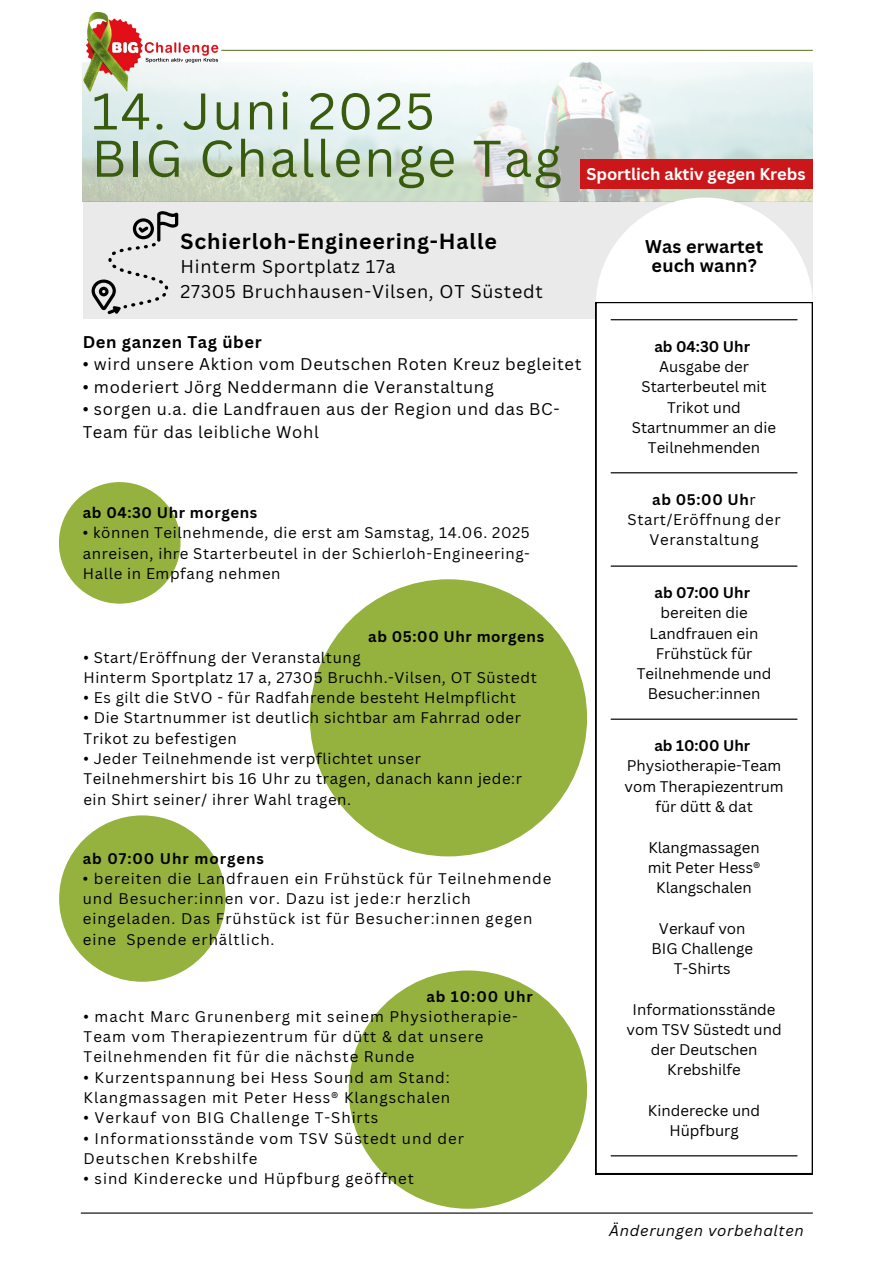
<style>
.page{position:relative;width:894px;height:1264px;background:#fff}
.page>*{position:absolute;margin:0;border:0;box-sizing:border-box;transform-origin:0 0}
.t1{font:50.4px/47.2px "Canva Sans";letter-spacing:.04em;color:#395b0d}
.t2{font:700 21.3px "Canva Sans";letter-spacing:.04em;color:#000}
.t3{font:18px/24.8px "Canva Sans";letter-spacing:.04em;color:#000}
.t4{font:700 18px/19.2px "Canva Sans";letter-spacing:.01em;color:#000;text-align:center}
.t5{font:16.5px/22.5px "Canva Sans";letter-spacing:.04em;color:#000}
.t6{font:700 16.5px "Canva Sans";color:#fff}
.t7{font:700 16.5px "Canva Sans";letter-spacing:.04em;color:#000}
.t8{font:15px/20.2px "Canva Sans";letter-spacing:.04em;color:#000}
.t9{font:15px/20.2px "Canva Sans";letter-spacing:.065em;color:#000}
.t10{font:15px/20.2px "Canva Sans";color:#000;text-align:center}
.t11{font:700 15px "Canva Sans";letter-spacing:.04em;color:#000}
.t12{font:italic 15px "Canva Sans";letter-spacing:.04em;color:#000}
.t13{font:700 15px "Canva Sans";letter-spacing:.065em;color:#000}
.s1{font-weight:700}
</style>
<div class="page">
<hr style="left:81px;top:1212px;width:731px;height:1px;background:#000">
<hr style="left:221px;top:50px;width:591px;height:1px;background:#668132">
<div style="left:83px;top:202px;width:729px;height:117px;background:#eaeaea"></div>
<img style="left:83px;top:63px;width:729px;height:138px">
<svg style="left:91px;top:211px;width:87px;height:103px"></svg>
<div style="left:59px;top:482px;width:121px;height:121px;background:#95b13e;border-radius:50%"></div>
<div style="left:310px;top:579px;width:277px;height:277px;background:#95b13e;border-radius:50%"></div>
<div style="left:59px;top:815px;width:166px;height:166px;background:#95b13e;border-radius:50%"></div>
<div style="left:348px;top:970px;width:239px;height:238px;background:#95b13e;border-radius:50%"></div>
<div style="left:595px;top:197px;width:217px;height:217px;background:#fff;border-radius:50%"></div>
<svg style="left:595px;top:302px;width:217px;height:872px"></svg>
<hr style="left:610px;top:319px;width:187px;height:1px;background:#000">
<hr style="left:610px;top:472px;width:187px;height:1px;background:#000">
<hr style="left:610px;top:565px;width:187px;height:1px;background:#000">
<hr style="left:610px;top:718px;width:187px;height:1px;background:#000">
<hr style="left:610px;top:1155px;width:187px;height:1px;background:#000">
<div style="left:579px;top:159px;width:233px;height:30px;background:#cc171a"></div>
<img style="left:83px;top:12px;width:136px;height:81px">
<p class="t1" style="left:91px;top:86px;width:471px">14. Juni 2025<br>BIG Challenge Tag</p>
<p class="t2" style="left:180px;top:226px;width:318px">Schierloh-Engineering-Halle</p>
<p class="t3" style="left:180px;top:254px;width:363px">Hinterm Sportplatz 17a<br>27305 Bruchhausen-Vilsen, OT Süstedt</p>
<p class="t6" style="left:586px;top:163px;width:221px">Sportlich aktiv gegen Krebs</p>
<p class="t4" style="left:645px;top:236px;width:119px">Was erwartet euch wann?</p>
<p class="t7" style="left:83px;top:330px;width:181px">Den ganzen Tag über</p>
<p class="t5" style="left:83px;top:353px;width:500px">• wird unsere Aktion vom Deutschen Roten Kreuz begleitet</p>
<p class="t5" style="left:83px;top:375px;width:412px">• moderiert Jörg Neddermann die Veranstaltung</p>
<p class="t5" style="left:83px;top:398px;width:478px">• sorgen u.a. die Landfrauen aus der Region und das BC-<br>Team für das leibliche Wohl</p>
<p class="t11" style="left:83px;top:502px;width:176px">ab 04:30 Uhr morgens</p>
<p class="t8" style="left:83px;top:522px;width:448px;text-align:justify">• können Teilnehmende, die erst am Samstag, 14.06. 2025 anreisen, ihre Starterbeutel in der Schierloh-Engineering-Halle in Empfang nehmen</p>
<p class="t11" style="left:368px;top:626px;width:177px">ab 05:00 Uhr morgens</p>
<p class="t8" style="left:83px;top:646px;width:279px">• Start/Eröffnung der Veranstaltung</p>
<h4 class="t8" style="left:83px;top:667px;width:455px">Hinterm Sportplatz 17 a, 27305 Bruchh.-Vilsen, OT Süstedt</h4>
<p class="t8" style="left:83px;top:687px;width:434px">• Es gilt die StVO - für Radfahrende besteht Helmpflicht</p>
<p class="t8" style="left:83px;top:707px;width:439px">• Die Startnummer ist deutlich sichtbar am Fahrrad oder<br>Trikot zu befestigen</p>
<p class="t8" style="left:83px;top:748px;width:440px">• Jeder Teilnehmende ist verpflichtet unser<br>Teilnehmershirt bis 16 Uhr zu tragen, danach kann jede:r ein Shirt seiner/ ihrer Wahl tragen.</p>
<p class="t13" style="left:83px;top:847px;width:183px">ab 07:00 Uhr morgens</p>
<p class="t9" style="left:83px;top:868px;width:470px">• bereiten die Landfrauen ein Frühstück für Teilnehmende und Besucher:innen vor. Dazu ist jede:r herzlich eingeladen. Das Frühstück ist für Besucher:innen gegen eine Spende erhältlich.</p>
<p class="t11" style="left:426px;top:985px;width:108px">ab 10:00 Uhr</p>
<p class="t9" style="left:84px;top:1006px;width:435px">• macht Marc Grunenberg mit seinem Physiotherapie-<br>Team vom Therapiezentrum für dütt &amp; dat unsere<br>Teilnehmenden fit für die nächste Runde</p>
<p class="t9" style="left:84px;top:1066px;width:368px">• Kurzentspannung bei Hess Sound am Stand:<br>Klangmassagen mit Peter Hess® Klangschalen</p>
<p class="t9" style="left:84px;top:1107px;width:296px">• Verkauf von BIG Challenge T-Shirts</p>
<p class="t9" style="left:84px;top:1127px;width:382px">• Informationsstände vom TSV Süstedt und der<br>Deutschen Krebshilfe</p>
<p class="t9" style="left:84px;top:1168px;width:331px">• sind Kinderecke und Hüpfburg geöffnet</p>
<h1 class="t11" style="left:654px;top:336px;width:97px">ab 04:30 Uhr</h1>
<h3 class="t10" style="left:631px;top:356px;width:146px">Ausgabe der<br>Starterbeutel mit<br>Trikot und<br>Startnummer an die<br>Teilnehmenden</h3>
<h3 class="t8" style="left:627px;top:489px;width:154px;text-align:center"><span class="s1">ab 05:00 Uh</span>r<br>Start/Eröffnung der<br>Veranstaltung</h3>
<p class="t11" style="left:654px;top:582px;width:97px">ab 07:00 Uhr</p>
<h2 class="t10" style="left:636px;top:602px;width:136px">bereiten die<br>Landfrauen ein<br>Frühstück für<br>Teilnehmende und<br>Besucher:innen</h2>
<h4 class="t11" style="left:654px;top:735px;width:97px">ab 10:00 Uhr</h4>
<p class="t10" style="left:624px;top:755px;width:161px">Physiotherapie-Team vom Therapiezentrum für dütt &amp; dat</p>
<p class="t10" style="left:648px;top:836px;width:113px">Klangmassagen</p>
<p class="t10" style="left:647px;top:856px;width:114px">mit Peter Hess®<br>Klangschalen</p>
<p class="t10" style="left:658px;top:917px;width:88px">Verkauf von</p>
<p class="t10" style="left:651px;top:937px;width:103px">BIG Challenge</p>
<p class="t8" style="left:673px;top:958px;width:58px">T-Shirts</p>
<p class="t10" style="left:626px;top:998px;width:157px">Informationsstände vom TSV Süstedt und der Deutschen<br>Krebshilfe</p>
<p class="t10" style="left:647px;top:1099px;width:114px">Kinderecke und<br>Hüpfburg</p>
<p class="t12" style="left:609px;top:1219px;width:196px">Änderungen vorbehalten</p>
</div>
